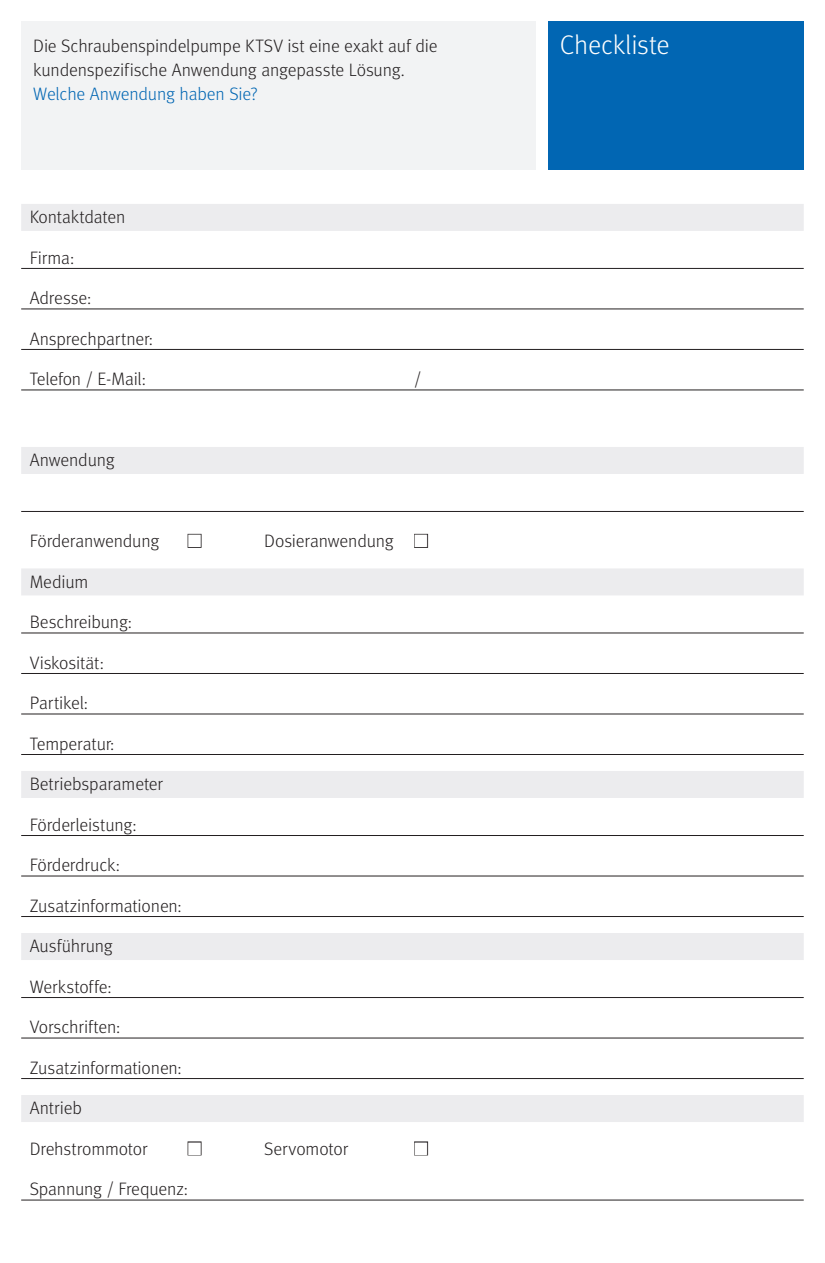
<style>
.page{position:relative;width:825px;height:1263px;background:#fff}
.page>*{position:absolute;margin:0;border:0;box-sizing:border-box;transform-origin:0 0}
.t1{font:27px "Meta Light LF";letter-spacing:-.01em;color:#fff}
.Fließ_deutsch{font:18px "Meta Light LF";letter-spacing:-.01em;color:#231f20}
.t2{font:18px "Meta Light LF";letter-spacing:-.01em;color:#0166b3}
.Fließ_deutsch-2{font:18px "Zapf Dingbats ITC";color:#fff}
.s1{color:#fff}
</style>
<div class="page">
<div style="left:548px;top:21px;width:256px;height:149px;background:#0166b3"></div>
<div style="left:21px;top:21px;width:515px;height:149px;background:#f2f3f4"></div>
<div style="left:21px;top:204px;width:783px;height:27px;background:#ececee"></div>
<hr style="left:21px;top:268px;width:783px;height:1px;background:#231f20">
<hr style="left:21px;top:309px;width:783px;height:1px;background:#231f20">
<hr style="left:21px;top:349px;width:783px;height:1px;background:#231f20">
<hr style="left:21px;top:390px;width:783px;height:1px;background:#231f20">
<div style="left:21px;top:447px;width:783px;height:27px;background:#ececee"></div>
<hr style="left:21px;top:511px;width:783px;height:1px;background:#231f20">
<div style="left:21px;top:568px;width:783px;height:27px;background:#ececee"></div>
<hr style="left:21px;top:633px;width:783px;height:1px;background:#231f20">
<hr style="left:21px;top:673px;width:783px;height:1px;background:#231f20">
<hr style="left:21px;top:714px;width:783px;height:1px;background:#231f20">
<hr style="left:21px;top:754px;width:783px;height:1px;background:#231f20">
<div style="left:21px;top:771px;width:783px;height:27px;background:#ececee"></div>
<hr style="left:21px;top:835px;width:783px;height:1px;background:#231f20">
<hr style="left:21px;top:876px;width:783px;height:1px;background:#231f20">
<hr style="left:21px;top:916px;width:783px;height:1px;background:#231f20">
<div style="left:21px;top:933px;width:783px;height:27px;background:#ececee"></div>
<hr style="left:21px;top:997px;width:783px;height:1px;background:#231f20">
<hr style="left:21px;top:1038px;width:783px;height:1px;background:#231f20">
<hr style="left:21px;top:1078px;width:783px;height:1px;background:#231f20">
<div style="left:21px;top:1095px;width:783px;height:27px;background:#ececee"></div>
<hr style="left:21px;top:1200px;width:783px;height:1px;background:#231f20">
<div style="left:188px;top:534px;width:14px;height:14px;border:2px solid #231f20"></div>
<div style="left:414px;top:534px;width:14px;height:14px;border:2px solid #231f20"></div>
<div style="left:188px;top:1141px;width:14px;height:14px;border:2px solid #231f20"></div>
<div style="left:414px;top:1141px;width:14px;height:14px;border:2px solid #231f20"></div>
<p class="Fließ_deutsch" style="left:33px;top:36px;width:406px">Die Schraubenspindelpumpe KTSV ist eine exakt auf die</p>
<p class="t1" style="left:560px;top:29px;width:111px">Checkliste</p>
<p class="Fließ_deutsch" style="left:33px;top:60px;width:373px">kundenspezifische Anwendung angepasste Lösung.</p>
<p class="t2" style="left:33px;top:84px;width:226px">Welche Anwendung haben Sie?</p>
<p class="Fließ_deutsch" style="left:30px;top:207px;width:97px">Kontaktdaten</p>
<p class="Fließ_deutsch" style="left:30px;top:247px;width:46px">Firma:</p>
<p class="Fließ_deutsch" style="left:30px;top:288px;width:63px">Adresse:</p>
<p class="Fließ_deutsch" style="left:30px;top:328px;width:125px">Ansprechpartner:</p>
<p class="Fließ_deutsch" style="left:30px;top:369px;width:118px">Telefon / E-Mail:</p>
<p class="Fließ_deutsch" style="left:414px;top:369px;width:9px">/</p>
<p class="Fließ_deutsch" style="left:30px;top:450px;width:87px">Anwendung</p>
<p class="Fließ_deutsch" style="left:30px;top:531px;width:131px">Förderanwendung</p>
<p class="Fließ_deutsch-2" style="left:188px;top:532px;width:15px">■</p>
<p class="Fließ_deutsch" style="left:264px;top:531px;width:165px">Dosieranwendung <span class="s1">■</span></p>
<p class="Fließ_deutsch" style="left:30px;top:571px;width:60px">Medium</p>
<p class="Fließ_deutsch" style="left:30px;top:612px;width:104px">Beschreibung:</p>
<p class="Fließ_deutsch" style="left:30px;top:652px;width:76px">Viskosität:</p>
<p class="Fließ_deutsch" style="left:30px;top:693px;width:60px">Partikel:</p>
<p class="Fließ_deutsch" style="left:30px;top:733px;width:86px">Temperatur:</p>
<p class="Fließ_deutsch" style="left:30px;top:774px;width:135px">Betriebsparameter</p>
<p class="Fließ_deutsch" style="left:30px;top:814px;width:108px">Förderleistung:</p>
<p class="Fließ_deutsch" style="left:30px;top:855px;width:92px">Förderdruck:</p>
<p class="Fließ_deutsch" style="left:30px;top:895px;width:154px">Zusatzinformationen:</p>
<p class="Fließ_deutsch" style="left:30px;top:936px;width:85px">Ausführung</p>
<p class="Fließ_deutsch" style="left:30px;top:976px;width:83px">Werkstoffe:</p>
<p class="Fließ_deutsch" style="left:30px;top:1017px;width:92px">Vorschriften:</p>
<p class="Fließ_deutsch" style="left:30px;top:1057px;width:154px">Zusatzinformationen:</p>
<p class="Fließ_deutsch" style="left:30px;top:1098px;width:54px">Antrieb</p>
<p class="Fließ_deutsch" style="left:30px;top:1138px;width:119px">Drehstrommotor</p>
<p class="Fließ_deutsch-2" style="left:188px;top:1140px;width:15px">■</p>
<p class="Fließ_deutsch" style="left:264px;top:1138px;width:85px">Servomotor</p>
<p class="Fließ_deutsch-2" style="left:414px;top:1140px;width:15px">■</p>
<p class="Fließ_deutsch" style="left:30px;top:1179px;width:160px">Spannung / Frequenz:</p>
</div>
